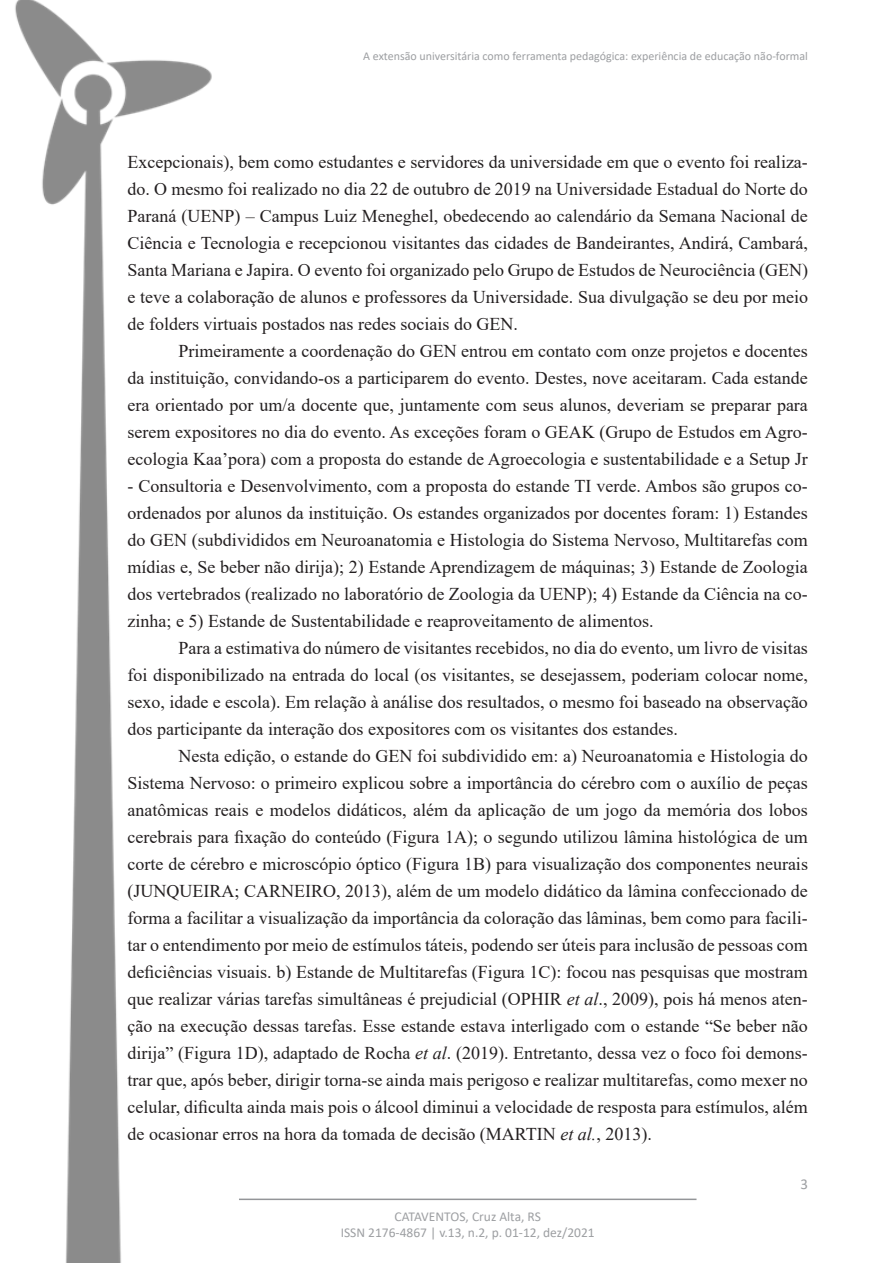
<style>
.page{position:relative;width:893px;height:1263px;background:#fff}
.page>*{position:absolute;margin:0;border:0;box-sizing:border-box;transform-origin:0 0}
.t1{font:18px/27px "Times New Roman";color:#231f20;text-align:justify}
.t2{font:15px "Calibri";color:#9d9fa2}
.t3{font:13.5px/16.2px "Calibri";color:#9d9fa2;text-align:center}
.t4{font:12px "Calibri";color:#9d9fa2}
.s1{font-style:italic}
</style>
<div class="page">
<hr style="left:239px;top:1198px;width:457px;height:2px;background:#939598">
<img style="left:15px;top:0;width:197px;height:1263px">
<p class="t4" style="left:363px;top:48px;width:446px">A extensão universitária como ferramenta pedagógica: experiência de educação não-formal</p>
<p class="t1" style="left:128px;top:148px;width:682px">Excepcionais), bem como estudantes e servidores da universidade em que o evento foi realiza&shy;do. O mesmo foi realizado no dia 22 de outubro de 2019 na Universidade Estadual do Norte do Paraná (UENP) – Campus Luiz Meneghel, obedecendo ao calendário da Semana Nacional de Ciência e Tecnologia e recepcionou visitantes das cidades de Bandeirantes, Andirá, Cambará, Santa Mariana e Japira. O evento foi organizado pelo Grupo de Estudos de Neurociência (GEN) e teve a colaboração de alunos e professores da Universidade. Sua divulgação se deu por meio de folders virtuais postados nas redes sociais do GEN.</p>
<p class="t1" style="left:128px;top:337px;width:682px;text-indent:51px">Primeiramente a coordenação do GEN entrou em contato com onze projetos e docentes da instituição, convidando-os a participarem do evento. Destes, nove aceitaram. Cada estande era orientado por um/a docente que, juntamente com seus alunos, deveriam se preparar para serem expositores no dia do evento. As exceções foram o GEAK (Grupo de Estudos em Agro&shy;ecologia Kaa’pora) com a proposta do estande de Agroecologia e sustentabilidade e a Setup Jr</p>
<p class="t1" style="left:128px;top:472px;width:682px">- Consultoria e Desenvolvimento, com a proposta do estande TI verde. Ambos são grupos co&shy;ordenados por alunos da instituição. Os estandes organizados por docentes foram: 1) Estandes do GEN (subdivididos em Neuroanatomia e Histologia do Sistema Nervoso, Multitarefas com mídias e, Se beber não dirija); 2) Estande Aprendizagem de máquinas; 3) Estande de Zoologia dos vertebrados (realizado no laboratório de Zoologia da UENP); 4) Estande da Ciência na co&shy;zinha; e 5) Estande de Sustentabilidade e reaproveitamento de alimentos.</p>
<p class="t1" style="left:128px;top:634px;width:682px;text-indent:51px">Para a estimativa do número de visitantes recebidos, no dia do evento, um livro de visitas foi disponibilizado na entrada do local (os visitantes, se desejassem, poderiam colocar nome, sexo, idade e escola). Em relação à análise dos resultados, o mesmo foi baseado na observação dos participante da interação dos expositores com os visitantes dos estandes.</p>
<p class="t1" style="left:128px;top:742px;width:682px;text-indent:51px">Nesta edição, o estande do GEN foi subdividido em: a) Neuroanatomia e Histologia do Sistema Nervoso: o primeiro explicou sobre a importância do cérebro com o auxílio de peças anatômicas reais e modelos didáticos, além da aplicação de um jogo da memória dos lobos cerebrais para fixação do conteúdo (Figura 1A); o segundo utilizou lâmina histológica de um corte de cérebro e microscópio óptico (Figura 1B) para visualização dos componentes neurais (JUNQUEIRA; CARNEIRO, 2013), além de um modelo didático da lâmina confeccionado de forma a facilitar a visualização da importância da coloração das lâminas, bem como para facili&shy;tar o entendimento por meio de estímulos táteis, podendo ser úteis para inclusão de pessoas com deficiências visuais. b) Estande de Multitarefas (Figura 1C): focou nas pesquisas que mostram que realizar várias tarefas simultâneas é prejudicial (OPHIR <span class="s1">et al</span>., 2009), pois há menos aten&shy;ção na execução dessas tarefas. Esse estande estava interligado com o estande “Se beber não dirija” (Figura 1D), adaptado de Rocha <span class="s1">et al</span>. (2019). Entretanto, dessa vez o foco foi demons&shy;trar que, após beber, dirigir torna-se ainda mais perigoso e realizar multitarefas, como mexer no celular, dificulta ainda mais pois o álcool diminui a velocidade de resposta para estímulos, além de ocasionar erros na hora da tomada de decisão (MARTIN <span class="s1">et al.</span>, 2013).</p>
<p class="t3" style="left:341px;top:1208px;width:256px">CATAVENTOS, Cruz Alta, RS<br>ISSN 2176-4867 | v.13, n.2, p. 01-12, dez/2021</p>
<p class="t2" style="left:800px;top:1174px;width:9px">3</p>
</div>
